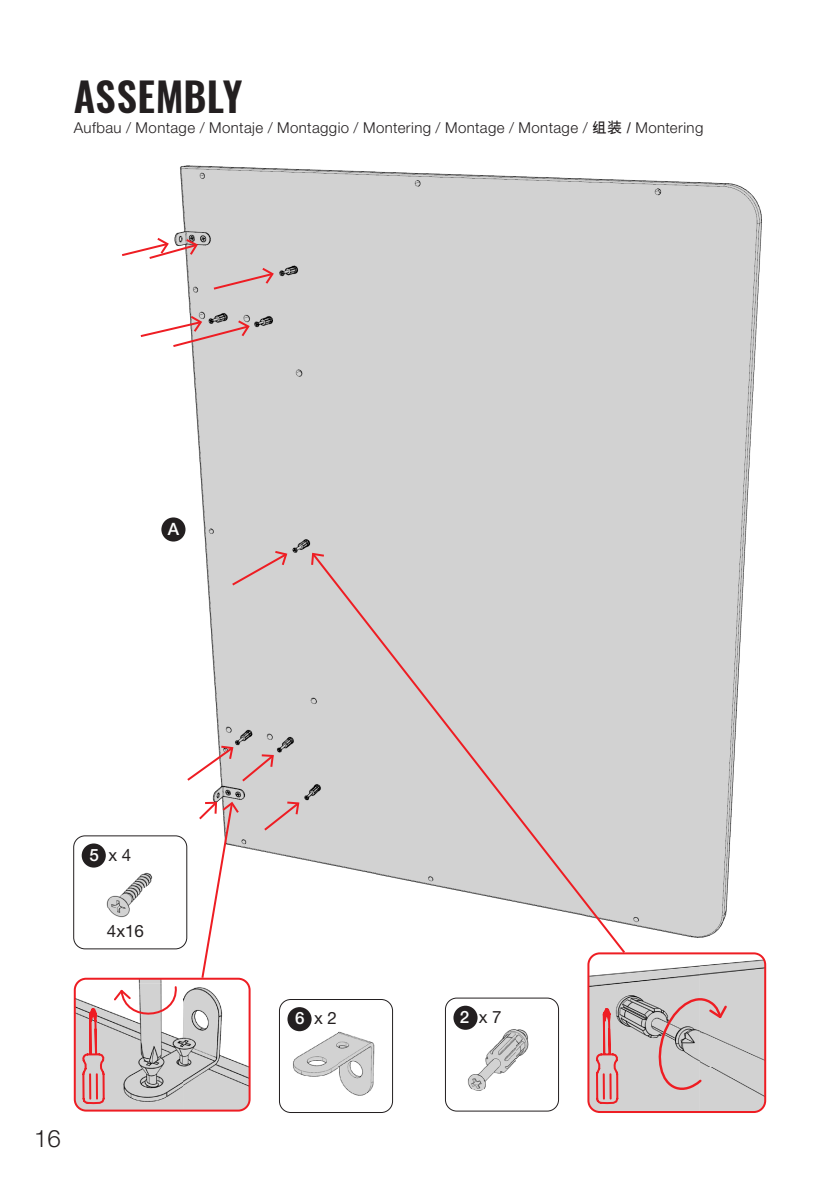
<style>
.page{position:relative;width:840px;height:1191px;background:#fff}
.page>*{position:absolute;margin:0;border:0;box-sizing:border-box;transform-origin:0 0}
.t1{font:600 40px "Oswald";letter-spacing:.01em;color:#231f20}
.t2{font:300 24px "Helvetica Neue LT Std";color:#231f20}
.t3{font:17px "Helvetica Neue LT Std";color:#231f20}
.t4{font:500 17px "Helvetica Neue LT Std";color:#fff}
.t5{font:300 15px "Helvetica Neue LT Std";letter-spacing:.025em;color:#231f20}
.s1{font-family:"Arial Unicode MS";font-weight:400}
.s2{font-weight:500;color:#fff}
</style>
<div class="page">
<img style="left:106px;top:165px;width:661px;height:801px">
<div style="left:161px;top:517px;width:24px;height:24px;background:#231f20;border-radius:50%"></div>
<div style="left:279px;top:999px;width:114px;height:114px;border:1px solid #231f20;border-radius:11px"></div>
<img style="left:289px;top:1009px;width:86px;height:87px">
<div style="left:287px;top:1007px;width:24px;height:24px;background:#231f20;border-radius:50%"></div>
<img style="left:76px;top:837px;width:101px;height:100px">
<img style="left:128px;top:865px;width:34px;height:23px">
<div style="left:73px;top:835px;width:114px;height:114px;border:1px solid #231f20;border-radius:11px"></div>
<div style="left:82px;top:843px;width:24px;height:24px;background:#231f20;border-radius:50%"></div>
<img style="left:446px;top:998px;width:112px;height:113px">
<div style="left:444px;top:997px;width:114px;height:114px;border:1px solid #231f20;border-radius:11px"></div>
<div style="left:453px;top:1005px;width:24px;height:24px;background:#231f20;border-radius:50%"></div>
<img style="left:588px;top:953px;width:176px;height:159px">
<div style="left:587px;top:952px;width:178px;height:161px;border:2px solid #ee1d23;border-radius:11px"></div>
<svg style="left:652px;top:992px;width:76px;height:101px;background:#ccc0c0"></svg>
<img style="left:75px;top:983px;width:174px;height:127px">
<img style="left:77px;top:980px;width:85px;height:3px">
<div style="left:74px;top:977px;width:176px;height:134px;border:2px solid #ee1d23;border-radius:11px"></div>
<svg style="left:112px;top:985px;width:66px;height:38px"></svg>
<svg style="left:211px;top:266px;width:64px;height:25px;background:#d4bfc0"></svg>
<svg style="left:138px;top:314px;width:113px;height:34px"></svg>
<svg style="left:230px;top:549px;width:58px;height:38px;background:#d4c4c5"></svg>
<svg style="left:185px;top:744px;width:90px;height:39px"></svg>
<svg style="left:262px;top:800px;width:39px;height:32px"></svg>
<svg style="left:120px;top:236px;width:79px;height:24px"></svg>
<svg style="left:310px;top:551px;width:316px;height:404px"></svg>
<svg style="left:310px;top:551px;width:16px;height:16px"></svg>
<svg style="left:197px;top:800px;width:43px;height:180px"></svg>
<svg style="left:81px;top:1007px;width:25px;height:98px;background:#d6a0a2"></svg>
<svg style="left:594px;top:1007px;width:25px;height:98px;background:#d7a3a5"></svg>
<p class="t1" style="left:74px;top:76px;width:170px">ASSEMBLY</p>
<p class="t5" style="left:74px;top:118px;width:630px">Aufbau / Montage / Montaje / Montaggio / Montering / Montage / Montage / <span class="s1">组装 /</span> Montering</p>
<p class="t4" style="left:168px;top:518px;width:13px">A</p>
<p class="t3" style="left:89px;top:844px;width:43px"><span class="s2">5</span> x 4</p>
<p class="t3" style="left:107px;top:920px;width:39px">4x16</p>
<h2 class="t2" style="left:34px;top:1124px;width:28px">16</h2>
<p class="t3" style="left:295px;top:1008px;width:43px"><span class="s2">6</span> x 2</p>
<p class="t3" style="left:459px;top:1006px;width:43px"><span class="s2">2</span> x 7</p>
</div>
